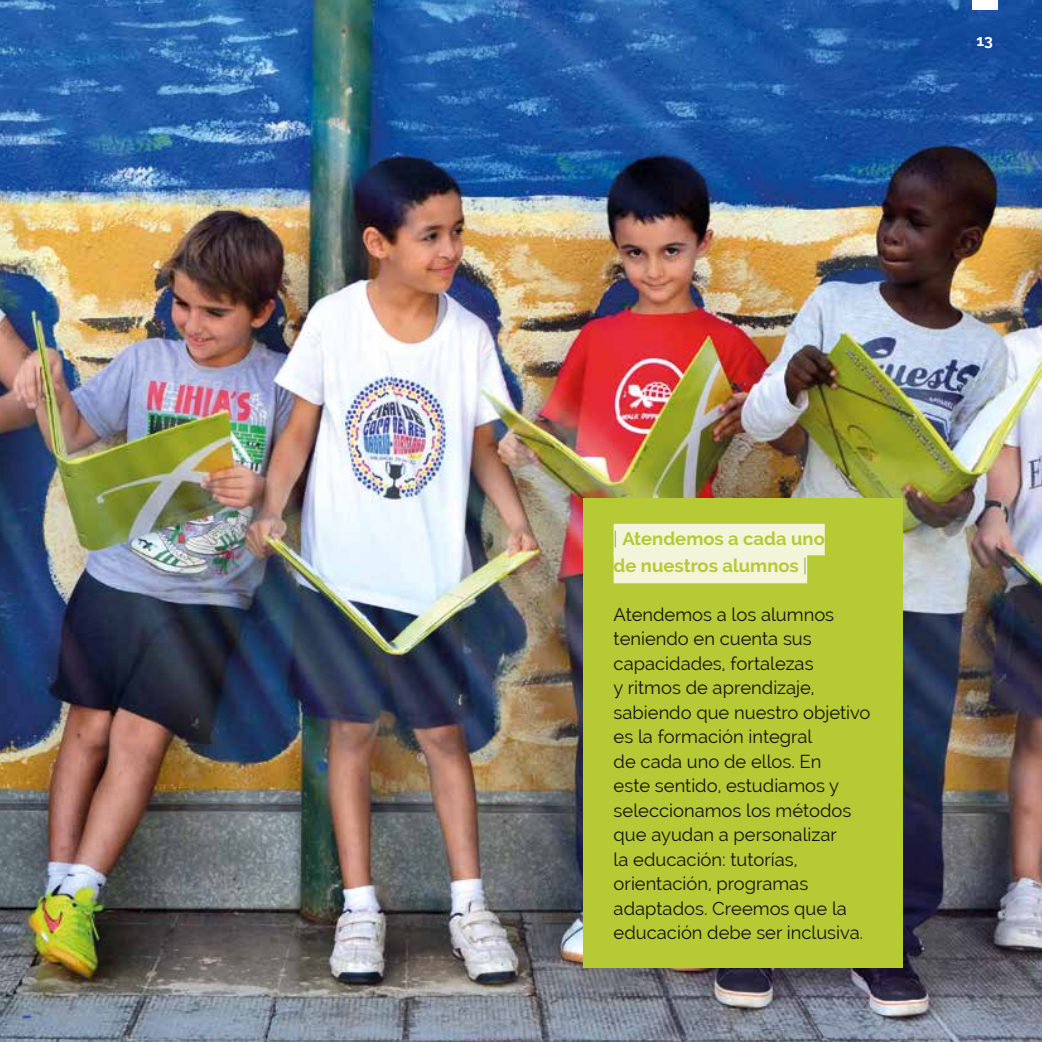
<style>
.page{position:relative;width:1042px;height:1042px;background:#fff}
.page>*{position:absolute;margin:0;border:0;box-sizing:border-box;transform-origin:0 0}
.t1{font:18.38px/24.5px "Raleway";color:#121212}
.t2{font:700 18.38px/26.2px "Raleway";color:#b5ca35}
.t3{font:700 15.75px "Raleway";color:#fff}
.s1{font-weight:300;color:#8a963b}
</style>
<div class="page">
<img style="left:0;top:0;width:1042px;height:1042px">
<div style="left:584px;top:498px;width:319px;height:469px;background:#b5ca35"></div>
<div style="left:613px;top:524px;width:212px;height:31px;background:#f2f5d9"></div>
<div style="left:613px;top:552px;width:194px;height:31px;background:#f2f5d9"></div>
<div style="left:972px;top:0;width:25px;height:10px;background:#fff"></div>
<p class="t3" style="left:976px;top:32px;width:18px">13</p>
<p class="t2" style="left:613px;top:526px;width:213px"><span class="s1">|</span> Atendemos a cada uno de nuestros alumnos <span class="s1">|</span></p>
<p class="t1" style="left:613px;top:602px;width:258px">Atendemos a los alumnos teniendo en cuenta sus capacidades, fortalezas<br>y ritmos de aprendizaje, sabiendo que nuestro objetivo es la formación integral<br>de cada uno de ellos. En<br>este sentido, estudiamos y seleccionamos los métodos que ayudan a personalizar<br>la educación: tutorías, orientación, programas adaptados. Creemos que la educación debe ser inclusiva.</p>
</div>
